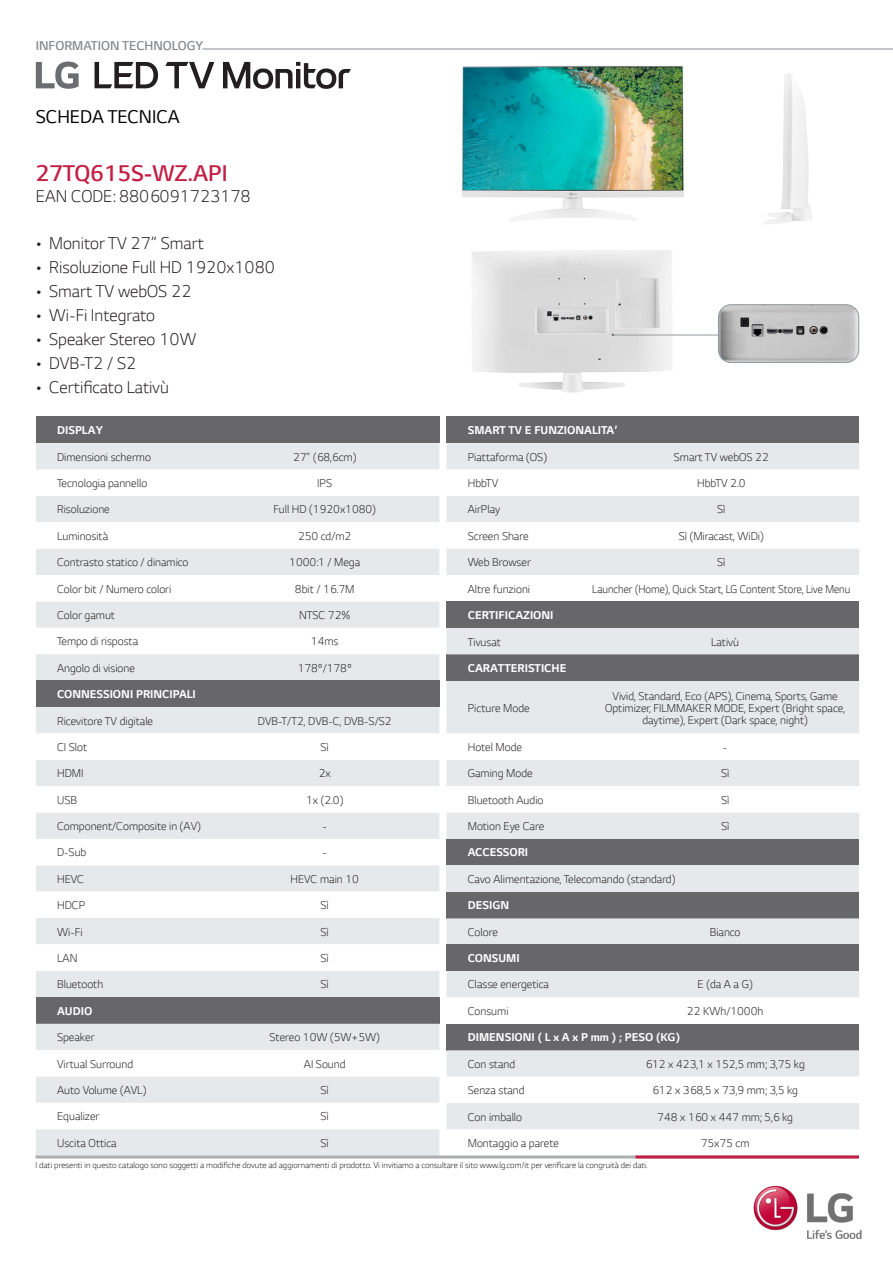
<style>
.page{position:relative;width:893px;height:1263px;background:#fff}
.page>*{position:absolute;margin:0;border:0;box-sizing:border-box;transform-origin:0 0}
.t1{font:600 24px "LG Smart";color:#c31f44}
.t2{font:19.5px "LG Smart";color:#000001}
.t3{font:300 18px "LG Smart";color:#231f20}
.t4{font:600 13.5px "LG Smart";color:#86888b}
.t5{font:300 12px/12px "LG Smart";color:#231f20;text-align:center}
.t6{font:700 12px "LG Smart";color:#fff}
.t7{font:300 12px "LG Smart";color:#231f20;scale:.94 1}
.t8{font:300 9px "LG Smart";color:#231f20}
</style>
<div class="page">
<img style="left:461px;top:65px;width:223px;height:157px">
<img style="left:763px;top:73px;width:49px;height:151px">
<img style="left:471px;top:250px;width:223px;height:143px">
<hr style="left:613px;top:335px;width:117px;height:1px;background:#8f9ca4">
<hr style="left:202px;top:48px;width:691px;height:2px;background:#8f9ca4">
<div style="left:36px;top:417px;width:403px;height:26px;background:#67676a"></div>
<div style="left:36px;top:443px;width:403px;height:237px;background:#e5e9eb"></div>
<svg style="left:36px;top:470px;width:403px;height:184px"></svg>
<div style="left:446px;top:417px;width:413px;height:26px;background:#67676a"></div>
<div style="left:446px;top:443px;width:413px;height:26px;background:#e5e9eb"></div>
<svg style="left:446px;top:496px;width:413px;height:79px;fill:#e5e9eb"></svg>
<div style="left:446px;top:654px;width:413px;height:27px;background:#67676a"></div>
<div style="left:446px;top:681px;width:413px;height:158px;background:#e5e9eb"></div>
<svg style="left:446px;top:733px;width:413px;height:79px"></svg>
<div style="left:446px;top:839px;width:413px;height:26px;background:#67676a"></div>
<div style="left:446px;top:865px;width:413px;height:27px;background:#e5e9eb"></div>
<div style="left:446px;top:601px;width:413px;height:27px;background:#67676a"></div>
<div style="left:446px;top:628px;width:413px;height:26px;background:#e5e9eb"></div>
<div style="left:446px;top:892px;width:413px;height:26px;background:#67676a"></div>
<div style="left:446px;top:918px;width:413px;height:26px;background:#e5e9eb"></div>
<div style="left:446px;top:944px;width:413px;height:27px;background:#67676a"></div>
<div style="left:446px;top:971px;width:413px;height:26px;background:#e5e9eb"></div>
<div style="left:446px;top:1024px;width:413px;height:26px;background:#67676a"></div>
<svg style="left:446px;top:1050px;width:413px;height:79px"></svg>
<div style="left:36px;top:680px;width:403px;height:27px;background:#67676a"></div>
<div style="left:36px;top:707px;width:403px;height:290px;background:#e5e9eb"></div>
<svg style="left:36px;top:733px;width:403px;height:238px"></svg>
<div style="left:36px;top:997px;width:403px;height:27px;background:#67676a"></div>
<div style="left:36px;top:1024px;width:403px;height:131px;background:#e5e9eb"></div>
<svg style="left:36px;top:1050px;width:403px;height:79px"></svg>
<img style="left:753px;top:1185px;width:108px;height:54px">
<hr style="left:36px;top:1155px;width:823px;height:3px;background:#adaeb2">
<hr style="left:636px;top:1155px;width:223px;height:3px;background:#c31f44">
<svg style="left:36px;top:62px;width:43px;height:27px"></svg>
<svg style="left:165px;top:62px;width:49px;height:26px"></svg>
<svg style="left:95px;top:62px;width:63px;height:26px"></svg>
<svg style="left:223px;top:62px;width:128px;height:27px"></svg>
<img style="left:718px;top:305px;width:141px;height:58px">
<div style="left:718px;top:304px;width:141px;height:59px;border:1px solid #8f9ca4;border-radius:13px"></div>
<p class="t4" style="left:36px;top:37px;width:169px">INFORMATION TECHNOLOGY</p>
<p class="t2" style="left:36px;top:104px;width:145px">SCHEDA TECNICA</p>
<p class="t1" style="left:36px;top:157px;width:193px">27TQ615S-WZ.API</p>
<p class="t3" style="left:36px;top:184px;width:216px">EAN CODE: 8806091723178</p>
<p class="t3" style="left:36px;top:231px;width:169px">• Monitor TV 27” Smart</p>
<p class="t3" style="left:36px;top:255px;width:240px">• Risoluzione Full HD 1920x1080</p>
<p class="t3" style="left:36px;top:279px;width:157px">• Smart TV webOS 22</p>
<p class="t3" style="left:36px;top:303px;width:120px">• Wi-Fi Integrato</p>
<p class="t3" style="left:36px;top:327px;width:161px">• Speaker Stereo 10W</p>
<p class="t3" style="left:36px;top:351px;width:101px">• DVB-T2 / S2</p>
<p class="t3" style="left:36px;top:375px;width:134px">• Certificato Lativù</p>
<p class="t6" style="left:57px;top:422px;width:47px">DISPLAY</p>
<p class="t5" style="left:57px;top:450px;width:95px">Dimensioni schermo</p>
<p class="t5" style="left:293px;top:450px;width:65px">27" (68,6cm)</p>
<p class="t5" style="left:57px;top:477px;width:92px">Tecnologia pannello</p>
<p class="t5" style="left:317px;top:477px;width:16px">IPS</p>
<p class="t5" style="left:57px;top:503px;width:54px">Risoluzione</p>
<p class="t5" style="left:273px;top:503px;width:104px">Full HD (1920x1080)</p>
<p class="t5" style="left:57px;top:529px;width:53px">Luminosità</p>
<p class="t5" style="left:298px;top:529px;width:55px">250 cd/m2</p>
<p class="t5" style="left:57px;top:556px;width:133px">Contrasto statico / dinamico</p>
<p class="t5" style="left:289px;top:556px;width:72px">1000:1 / Mega</p>
<p class="t5" style="left:57px;top:582px;width:116px">Color bit / Numero colori</p>
<p class="t5" style="left:295px;top:582px;width:61px">8bit / 16.7M</p>
<p class="t5" style="left:57px;top:608px;width:59px">Color gamut</p>
<p class="t5" style="left:299px;top:608px;width:53px">NTSC 72%</p>
<p class="t5" style="left:57px;top:635px;width:83px">Tempo di risposta</p>
<p class="t5" style="left:311px;top:635px;width:29px">14ms</p>
<p class="t5" style="left:57px;top:661px;width:79px">Angolo di visione</p>
<p class="t5" style="left:298px;top:661px;width:56px">178º/178º</p>
<p class="t6" style="left:57px;top:686px;width:140px">CONNESSIONI PRINCIPALI</p>
<p class="t5" style="left:57px;top:714px;width:98px">Ricevitore TV digitale</p>
<p class="t5" style="left:258px;top:714px;width:135px">DVB-T/T2, DVB-C, DVB-S/S2</p>
<p class="t5" style="left:57px;top:740px;width:32px">CI Slot</p>
<p class="t5" style="left:321px;top:740px;width:10px">Sì</p>
<p class="t5" style="left:57px;top:767px;width:28px">HDMI</p>
<p class="t5" style="left:319px;top:767px;width:14px">2x</p>
<p class="t5" style="left:57px;top:793px;width:21px">USB</p>
<p class="t5" style="left:306px;top:793px;width:39px">1x (2.0)</p>
<p class="t5" style="left:57px;top:819px;width:145px">Component/Composite in (AV)</p>
<p class="t5" style="left:323px;top:819px;width:6px">-</p>
<p class="t5" style="left:57px;top:846px;width:31px">D-Sub</p>
<p class="t5" style="left:323px;top:846px;width:6px">-</p>
<p class="t5" style="left:57px;top:872px;width:28px">HEVC</p>
<p class="t5" style="left:291px;top:872px;width:70px">HEVC main 10</p>
<p class="t5" style="left:57px;top:899px;width:30px">HDCP</p>
<p class="t5" style="left:321px;top:899px;width:10px">Sì</p>
<p class="t5" style="left:57px;top:925px;width:27px">Wi-Fi</p>
<p class="t5" style="left:321px;top:925px;width:10px">Sì</p>
<p class="t5" style="left:57px;top:951px;width:22px">LAN</p>
<p class="t5" style="left:321px;top:951px;width:10px">Sì</p>
<p class="t5" style="left:57px;top:978px;width:48px">Bluetooth</p>
<p class="t5" style="left:321px;top:978px;width:10px">Sì</p>
<p class="t6" style="left:57px;top:1003px;width:37px">AUDIO</p>
<p class="t5" style="left:57px;top:1031px;width:39px">Speaker</p>
<p class="t5" style="left:270px;top:1031px;width:112px">Stereo 10W (5W+5W)</p>
<p class="t5" style="left:57px;top:1057px;width:78px">Virtual Surround</p>
<p class="t5" style="left:304px;top:1057px;width:43px">AI Sound</p>
<p class="t5" style="left:57px;top:1083px;width:91px">Auto Volume (AVL)</p>
<p class="t5" style="left:321px;top:1083px;width:10px">Sì</p>
<p class="t5" style="left:57px;top:1110px;width:44px">Equalizer</p>
<p class="t5" style="left:321px;top:1110px;width:10px">Sì</p>
<p class="t5" style="left:57px;top:1136px;width:61px">Uscita Ottica</p>
<p class="t5" style="left:321px;top:1136px;width:10px">Sì</p>
<p class="t6" style="left:468px;top:422px;width:151px">SMART TV E FUNZIONALITA’</p>
<p class="t5" style="left:468px;top:450px;width:81px">Piattaforma (OS)</p>
<p class="t5" style="left:674px;top:450px;width:96px">Smart TV webOS 22</p>
<p class="t5" style="left:468px;top:477px;width:32px">HbbTV</p>
<p class="t5" style="left:697px;top:477px;width:50px">HbbTV 2.0</p>
<p class="t5" style="left:468px;top:503px;width:34px">AirPlay</p>
<p class="t5" style="left:717px;top:503px;width:10px">Sì</p>
<p class="t5" style="left:468px;top:529px;width:62px">Screen Share</p>
<p class="t5" style="left:679px;top:529px;width:87px">Sì (Miracast, WiDi)</p>
<p class="t5" style="left:468px;top:556px;width:65px">Web Browser</p>
<p class="t5" style="left:717px;top:556px;width:10px">Sì</p>
<p class="t5" style="left:468px;top:582px;width:64px">Altre funzioni</p>
<p class="t7" style="left:592px;top:581px;width:276px">Launcher (Home), Quick Start, LG Content Store, Live Menu</p>
<p class="t6" style="left:468px;top:607px;width:87px">CERTIFICAZIONI</p>
<p class="t5" style="left:468px;top:635px;width:35px">Tivusat</p>
<p class="t5" style="left:711px;top:635px;width:30px">Lativù</p>
<p class="t6" style="left:468px;top:660px;width:100px">CARATTERISTICHE</p>
<p class="t5" style="left:468px;top:701px;width:63px">Picture Mode</p>
<p class="t5" style="left:605px;top:689px;width:241px">Vivid, Standard, Eco (APS), Cinema, Sports, Game<br>Optimizer, FILMMAKER MODE, Expert (Bright space, daytime), Expert (Dark space, night)</p>
<p class="t5" style="left:468px;top:740px;width:56px">Hotel Mode</p>
<p class="t5" style="left:723px;top:740px;width:6px">-</p>
<p class="t5" style="left:468px;top:767px;width:67px">Gaming Mode</p>
<p class="t5" style="left:721px;top:767px;width:10px">Sì</p>
<p class="t5" style="left:468px;top:793px;width:77px">Bluetooth Audio</p>
<p class="t5" style="left:721px;top:793px;width:10px">Sì</p>
<p class="t5" style="left:468px;top:819px;width:78px">Motion Eye Care</p>
<p class="t5" style="left:721px;top:819px;width:10px">Sì</p>
<p class="t6" style="left:468px;top:844px;width:62px">ACCESSORI</p>
<p class="t5" style="left:468px;top:872px;width:209px">Cavo Alimentazione, Telecomando (standard)</p>
<p class="t6" style="left:468px;top:897px;width:43px">DESIGN</p>
<p class="t5" style="left:468px;top:925px;width:32px">Colore</p>
<p class="t5" style="left:710px;top:925px;width:32px">Bianco</p>
<p class="t6" style="left:468px;top:950px;width:53px">CONSUMI</p>
<p class="t5" style="left:468px;top:978px;width:83px">Classe energetica</p>
<p class="t5" style="left:698px;top:978px;width:57px">E (da A a G)</p>
<p class="t5" style="left:468px;top:1004px;width:42px">Consumi</p>
<p class="t5" style="left:687px;top:1004px;width:78px">22 KWh/1000h</p>
<p class="t6" style="left:468px;top:1029px;width:214px">DIMENSIONI ( L x A x P mm ) ; PESO (KG)</p>
<p class="t5" style="left:468px;top:1057px;width:49px">Con stand</p>
<p class="t5" style="left:645px;top:1057px;width:161px">612 x 423,1 x 152,5 mm; 3,75 kg</p>
<p class="t5" style="left:468px;top:1084px;width:58px">Senza stand</p>
<p class="t5" style="left:652px;top:1084px;width:147px">612 x 368,5 x 73,9 mm; 3,5 kg</p>
<p class="t5" style="left:468px;top:1110px;width:56px">Con imballo</p>
<p class="t5" style="left:657px;top:1110px;width:137px">748 x 160 x 447 mm; 5,6 kg</p>
<p class="t5" style="left:468px;top:1136px;width:93px">Montaggio a parete</p>
<p class="t5" style="left:701px;top:1136px;width:50px">75x75 cm</p>
<p class="t8" style="left:35px;top:1159px;width:614px">I dati presenti in questo catalogo sono soggetti a modifiche dovute ad aggiornamenti di prodotto. Vi invitiamo a consultare il sito www.lg.com/it per verificare la congruità dei dati.</p>
</div>
